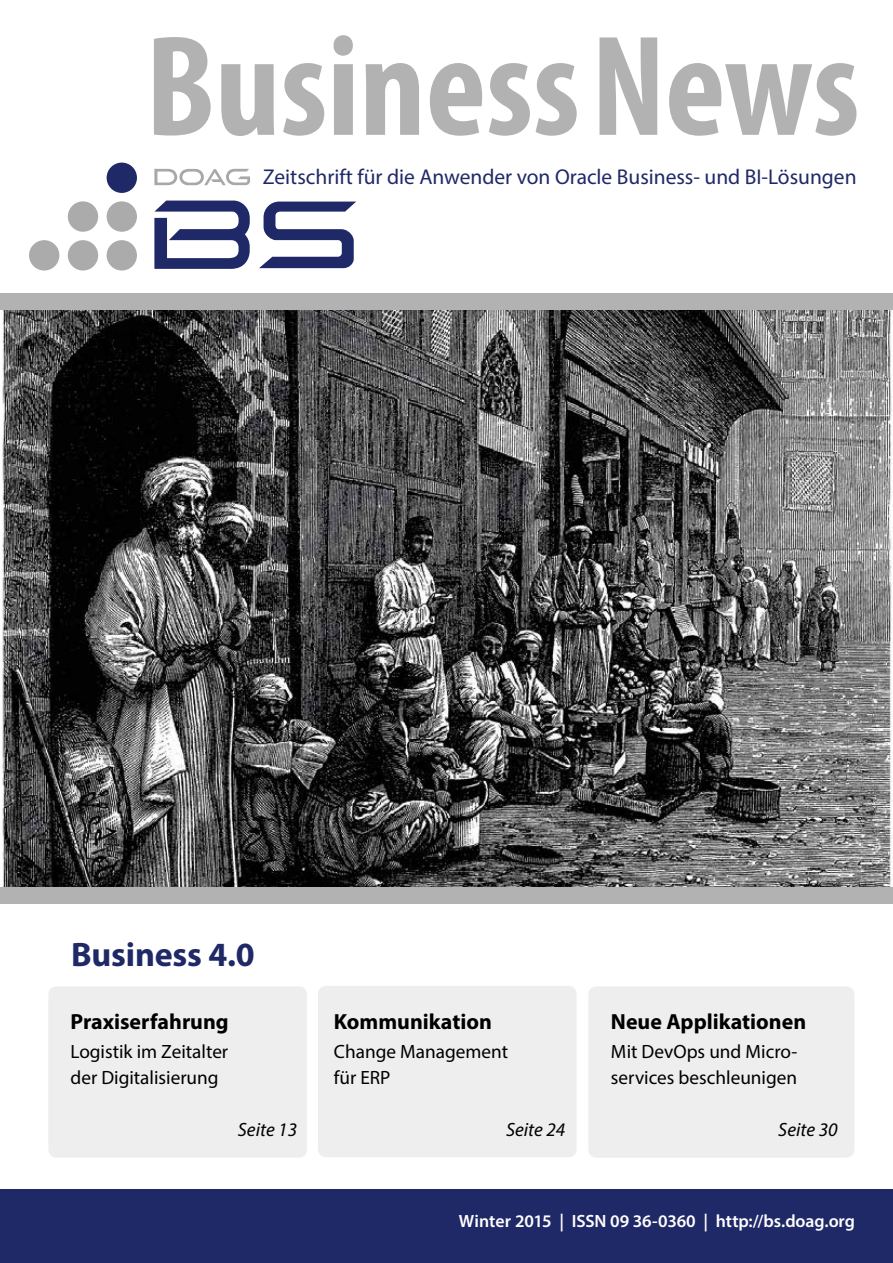
<style>
.page{position:relative;width:893px;height:1263px;background:#fff}
.page>*{position:absolute;margin:0;border:0;box-sizing:border-box;transform-origin:0 0}
.t1{font:700 condensed 144.45px "Myriad Pro";color:#b3b2b2}
.t2{font:700 34.05px "Myriad Pro";letter-spacing:-.005em;color:#202967}
.t3{font:700 21.9px "Myriad Pro";color:#000}
.t4{font:21.45px "Myriad Pro";color:#202967}
.t5{font:19.2px/25.5px "Myriad Pro";color:#000}
.t6{font:italic 19.2px "Myriad Pro";color:#000}
.t7{font:600 17.7px "Myriad Pro";letter-spacing:-.005em;color:#fff}
</style>
<div class="page">
<div style="left:107px;top:240px;width:30px;height:30px;background:#acabab;border-radius:50%"></div>
<div style="left:107px;top:163px;width:30px;height:30px;background:#202967;border-radius:50%"></div>
<div style="left:68px;top:201px;width:30px;height:31px;background:#acabab;border-radius:50%"></div>
<div style="left:107px;top:201px;width:30px;height:31px;background:#acabab;border-radius:50%"></div>
<div style="left:29px;top:240px;width:30px;height:30px;background:#acabab;border-radius:50%"></div>
<div style="left:68px;top:240px;width:30px;height:30px;background:#acabab;border-radius:50%"></div>
<svg style="left:154px;top:201px;width:96px;height:68px"></svg>
<svg style="left:259px;top:202px;width:97px;height:66px"></svg>
<svg style="left:154px;top:168px;width:96px;height:18px"></svg>
<img style="left:2px;top:310px;width:890px;height:577px">
<div style="left:0;top:1190px;width:893px;height:73px;background:#202967"></div>
<div style="left:0;top:293px;width:893px;height:17px;background:#b3b2b2"></div>
<div style="left:0;top:887px;width:893px;height:17px;background:#b3b2b2"></div>
<div style="left:48px;top:986px;width:259px;height:172px;background:#eee;border-radius:8px"></div>
<div style="left:318px;top:986px;width:259px;height:171px;background:#eee;border-radius:8px"></div>
<div style="left:588px;top:986px;width:266px;height:172px;background:#eee;border-radius:8px"></div>
<h1 class="t1" style="left:146px;top:-4px;width:715px">Business News</h1>
<p class="t4" style="left:263px;top:164px;width:595px">Zeitschrift für die Anwender von Oracle Business- und BI-Lösungen</p>
<h2 class="t2" style="left:71px;top:932px;width:185px">Business 4.0</h2>
<p class="t3" style="left:71px;top:1007px;width:160px">Praxiserfahrung</p>
<p class="t5" style="left:71px;top:1039px;width:159px">Logistik im Zeitalter der Digitalisierung</p>
<p class="t6" style="left:238px;top:1118px;width:61px">Seite 13</p>
<p class="t3" style="left:334px;top:1007px;width:159px">Kommunikation</p>
<p class="t5" style="left:334px;top:1039px;width:176px">Change Management für ERP</p>
<p class="t6" style="left:506px;top:1118px;width:61px">Seite 24</p>
<p class="t3" style="left:611px;top:1007px;width:197px">Neue Applikationen</p>
<p class="t5" style="left:611px;top:1039px;width:188px">Mit DevOps und Micro&shy;services beschleunigen</p>
<p class="t6" style="left:778px;top:1117px;width:61px">Seite 30</p>
<p class="t7" style="left:459px;top:1209px;width:398px">Winter 2015 | ISSN 09 36-0360 | http://bs.doag.org</p>
</div>
